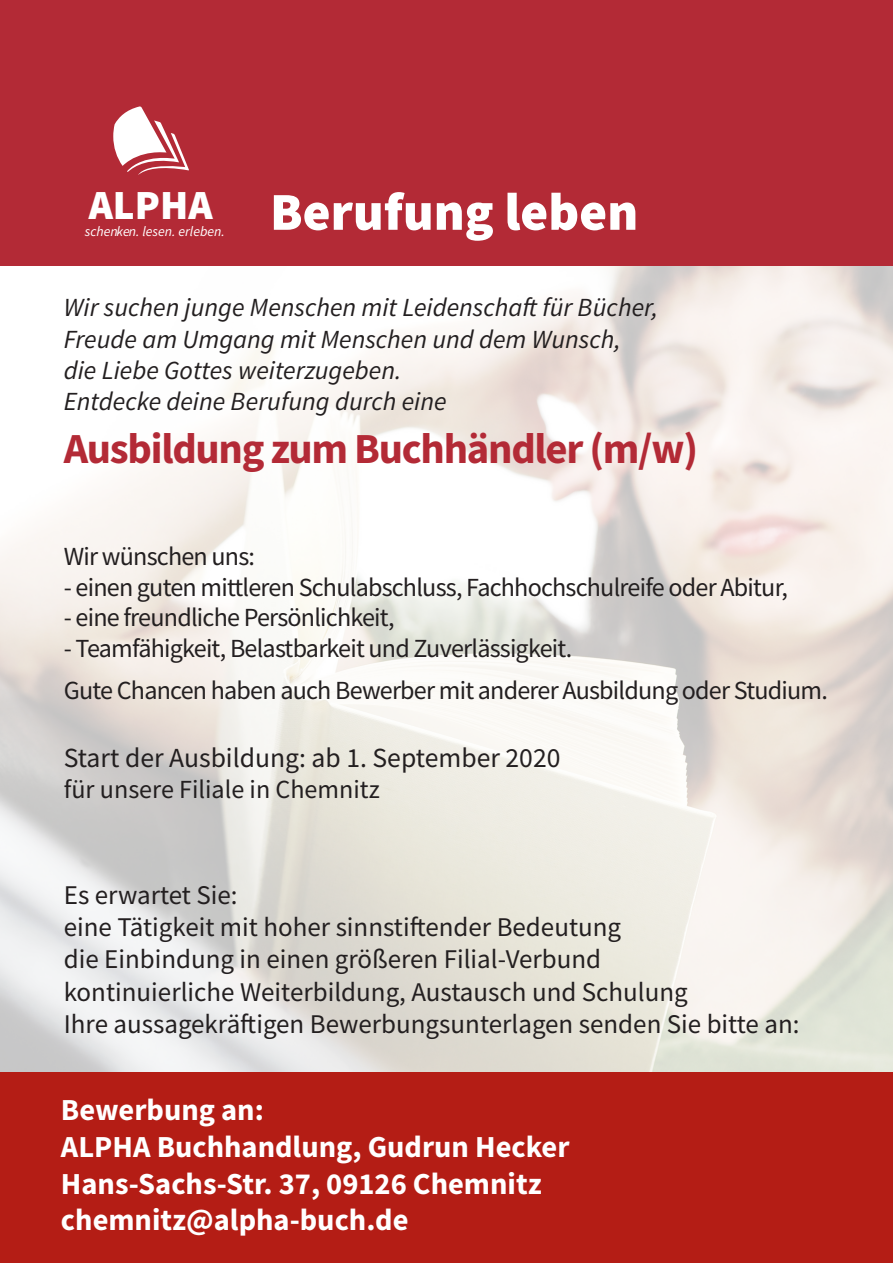
<style>
.page{position:relative;width:893px;height:1263px;background:#fff}
.page>*{position:absolute;margin:0;border:0;box-sizing:border-box;transform-origin:0 0}
.t1{font:900 53.25px "Source Sans Pro";color:#fff}
.t2{font:700 42.75px "Source Sans Pro";letter-spacing:-.03em;color:#b32a36}
.t3{font:900 41.4px "Source Sans Pro";color:#fff}
.t4{font:700 30.6px "Source Sans Pro";color:#fff}
.t5{font:27.6px "Source Sans Pro";color:#231f20}
.t6{font:27px "Source Sans Pro";color:#231f20}
.t7{font:26.1px "Source Sans Pro";letter-spacing:-.03em;color:#231f20}
.t8{font:italic 26.1px "Source Sans Pro";color:#231f20}
.t9{font:26.1px "Source Sans Pro";color:#231f20}
.t10{font:italic 13.95px "Source Sans Pro";color:#fff}
</style>
<div class="page">
<div style="left:0;top:1073px;width:893px;height:190px;background:#b41d15"></div>
<div style="left:0;top:0;width:893px;height:266px;background:#b32a36"></div>
<svg style="left:113px;top:106px;width:76px;height:69px"></svg>
<h3 class="t3" style="left:89px;top:177px;width:125px">ALPHA</h3>
<p class="t1" style="left:270px;top:175px;width:370px">Berufung leben</p>
<p class="t10" style="left:85px;top:222px;width:142px">schenken. lesen. erleben.</p>
<p class="t8" style="left:64px;top:291px;width:596px">Wir suchen junge Menschen mit Leidenschaft für Bücher,</p>
<p class="t8" style="left:64px;top:322px;width:558px">Freude am Umgang mit Menschen und dem Wunsch,</p>
<p class="t8" style="left:64px;top:353px;width:339px">die Liebe Gottes weiterzugeben.</p>
<p class="t8" style="left:64px;top:385px;width:384px">Entdecke deine Berufung durch eine</p>
<p class="t2" style="left:64px;top:420px;width:636px">Ausbildung zum Buchhändler (m/w)</p>
<p class="t7" style="left:64px;top:540px;width:193px">Wir wünschen uns:</p>
<p class="t7" style="left:64px;top:570px;width:726px">- einen guten mittleren Schulabschluss, Fachhochschulreife oder Abitur,</p>
<p class="t7" style="left:64px;top:601px;width:332px">- eine freundliche Persönlichkeit,</p>
<p class="t7" style="left:64px;top:632px;width:510px">- Teamfähigkeit, Belastbarkeit und Zuverlässigkeit.</p>
<p class="t7" style="left:64px;top:674px;width:766px">Gute Chancen haben auch Bewerber mit anderer Ausbildung oder Studium.</p>
<p class="t5" style="left:64px;top:740px;width:498px">Start der Ausbildung: ab 1. September 2020</p>
<p class="t9" style="left:64px;top:773px;width:317px">für unsere Filiale in Chemnitz</p>
<p class="t6" style="left:64px;top:877px;width:175px">Es erwartet Sie:</p>
<p class="t6" style="left:64px;top:910px;width:559px">eine Tätigkeit mit hoher sinnstiftender Bedeutung</p>
<p class="t6" style="left:64px;top:942px;width:539px">die Einbindung in einen größeren Filial-Verbund</p>
<p class="t6" style="left:64px;top:975px;width:626px">kontinuierliche Weiterbildung, Austausch und Schulung</p>
<p class="t6" style="left:64px;top:1007px;width:737px">Ihre aussagekräftigen Bewerbungsunterlagen senden Sie bitte an:</p>
<p class="t4" style="left:61px;top:1089px;width:204px">Bewerbung an:</p>
<p class="t4" style="left:61px;top:1126px;width:510px">ALPHA Buchhandlung, Gudrun Hecker</p>
<p class="t4" style="left:61px;top:1163px;width:482px">Hans-Sachs-Str. 37, 09126 Chemnitz</p>
<p class="t4" style="left:61px;top:1199px;width:349px">chemnitz@alpha-buch.de</p>
</div>
